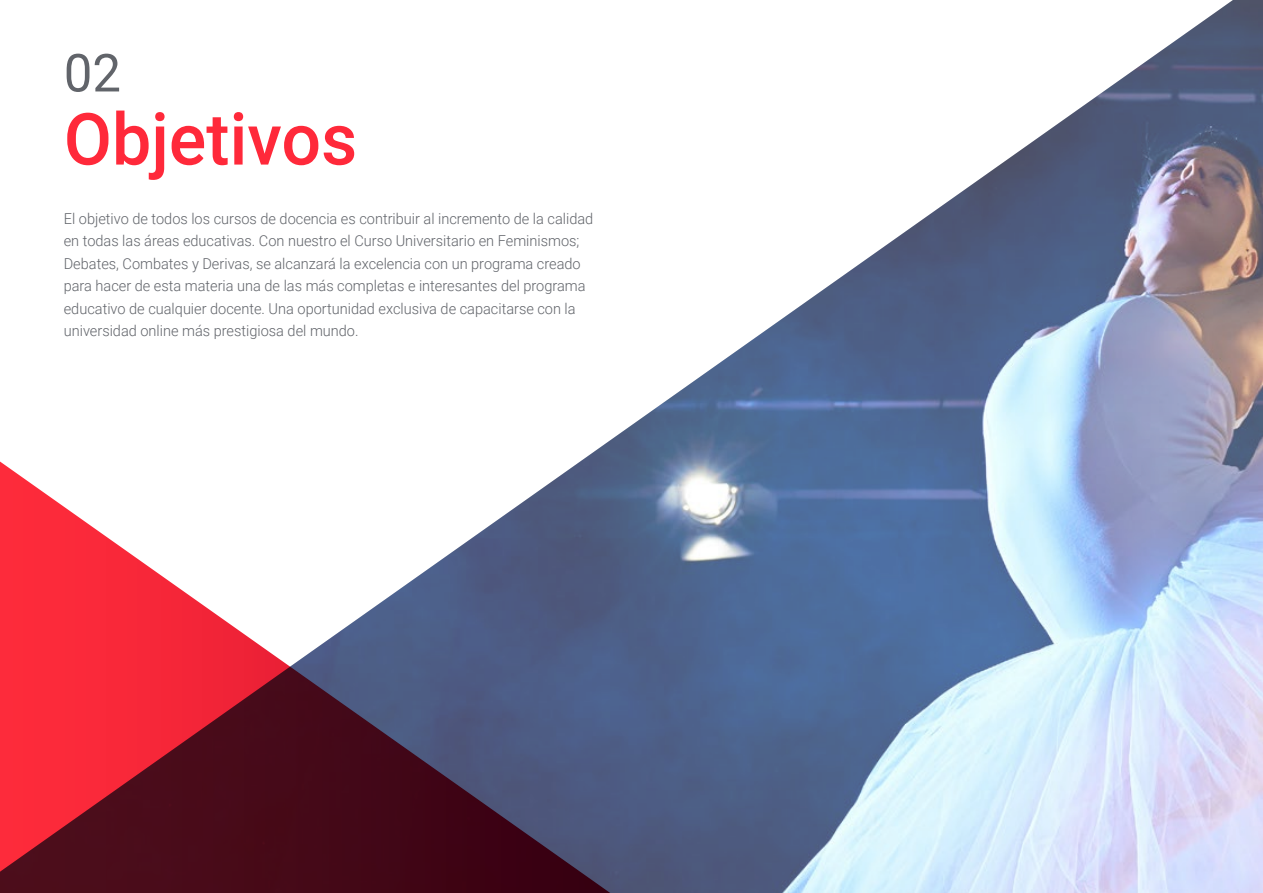
<style>
.page{position:relative;width:1263px;height:893px;background:#fff}
.page>*{position:absolute;margin:0;border:0;box-sizing:border-box;transform-origin:0 0}
.t1{font:500 72px "Roboto";color:#ff293a}
.t2{font:52.5px "Roboto";color:#61646a}
.t3{font:300 15px/22.5px "Roboto";color:#61646a}
</style>
<div class="page">
<img style="left:602px;top:0;width:661px;height:893px">
<svg style="left:0;top:446px;width:640px;height:447px"></svg>
<h2 class="t2" style="left:64px;top:36px;width:59px">02</h2>
<h1 class="t1" style="left:64px;top:89px;width:295px">Objetivos</h1>
<p class="t3" style="left:64px;top:207px;width:531px">El objetivo de todos los cursos de docencia es contribuir al incremento de la calidad en todas las áreas educativas. Con nuestro el Curso Universitario en Feminismos; Debates, Combates y Derivas, se alcanzará la excelencia con un programa creado para hacer de esta materia una de las más completas e interesantes del programa educativo de cualquier docente. Una oportunidad exclusiva de capacitarse con la universidad online más prestigiosa del mundo.</p>
</div>
